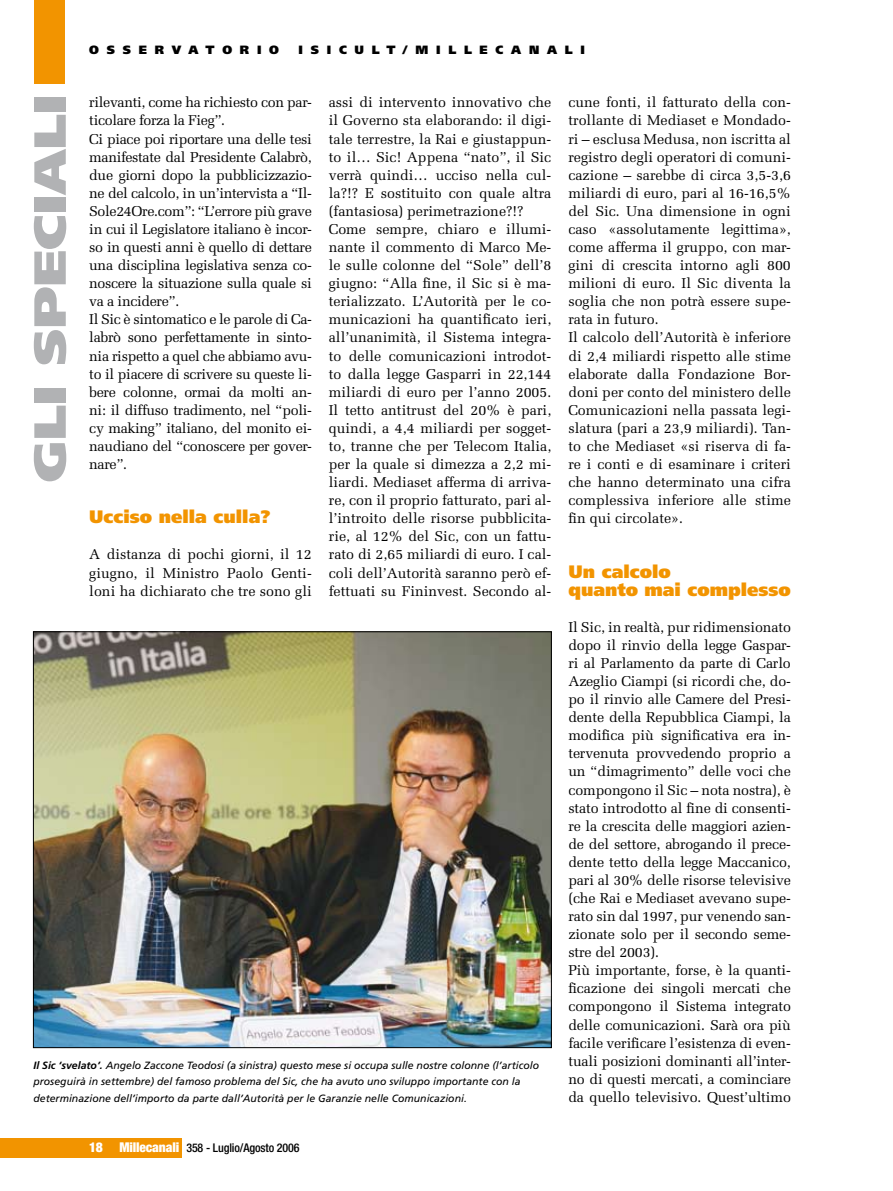
<style>
.page{position:relative;width:893px;height:1191px;background:#fff}
.page>*{position:absolute;margin:0;border:0;box-sizing:border-box;transform-origin:0 0}
.t1{font:900 45px "Frutiger";letter-spacing:-.005em;color:#b1b2b4;scale:1.2 1}
.t2{font:900 18px/18px "Frutiger";color:#f29400}
.t3{font:14.25px/18px "Melior";color:#000}
.t4{font:14.25px/18px "Melior";letter-spacing:-.025em;color:#000}
.t5{font:500 condensed 12px "Helvetica Neue LT Std";letter-spacing:-.01em;color:#000}
.t6{font:900 12px "Frutiger";letter-spacing:.645em;color:#000}
.t7{font:italic 10.5px/16.5px "Frutiger";color:#000}
.s1{font-weight:700}
.s2{font-weight:900;font-size:13.5px;color:#fff}
</style>
<div class="page">
<div style="left:34px;top:0;width:30px;height:84px;background:#f29400"></div>
<div style="left:0;top:1138px;width:182px;height:19px;background:#f29400"></div>
<img style="left:35px;top:633px;width:515px;height:413px">
<p class="t6" style="left:89px;top:43px;width:190px">Osservato rio</p>
<p class="t6" style="left:299px;top:43px;width:288px">IsICult/Millecanali</p>
<h1 class="t1" style="left:23px;top:482px;width:324px;rotate:-90deg">Gli speciali</h1>
<p class="t4" style="left:89px;top:94px;width:224px">rilevanti, come ha richiesto con par&shy;ticolare forza la Fieg”.<br>Ci piace poi riportare una delle tesi manifestate dal Presidente Calabrò, due giorni dopo la pubblicizzazio&shy;ne del calcolo, in un’intervista a “Il-Sole24Ore.com”: “L’errore più grave in cui il Legislatore italiano è incor&shy;so in questi anni è quello di dettare una disciplina legislativa senza co&shy;noscere la situazione sulla quale si va a incidere”.<br>Il Sic è sintomatico e le parole di Ca&shy;labrò sono perfettamente in sinto&shy;nia rispetto a quel che abbiamo avu&shy;to il piacere di scrivere su queste li&shy;bere colonne, ormai da molti an&shy;ni: il diffuso tradimento, nel “poli&shy;cy making” italiano, del monito ei&shy;naudiano del “conoscere per gover&shy;nare”.</p>
<p class="t2" style="left:89px;top:508px;width:183px">Ucciso nella culla?</p>
<p class="t3" style="left:89px;top:545px;width:224px;text-align:justify">A distanza di pochi giorni, il 12 giugno, il Ministro Paolo Genti&shy;loni ha dichiarato che tre sono gli</p>
<p class="t3" style="left:329px;top:94px;width:224px">assi di intervento innovativo che il Governo sta elaborando: il digi&shy;tale terrestre, la Rai e giustappun&shy;to il… Sic! Appena “nato”, il Sic verrà quindi… ucciso nella cul&shy;la?!? E sostituito con quale altra (fantasiosa) perimetrazione?!?<br>Come sempre, chiaro e illumi&shy;nante il commento di Marco Me&shy;le sulle colonne del “Sole” dell’8 giugno: “Alla fine, il Sic si è ma&shy;terializzato. L’Autorità per le co&shy;municazioni ha quantificato ieri, all’unanimità, il Sistema integra&shy;to delle comunicazioni introdot&shy;to dalla legge Gasparri in 22,144 miliardi di euro per l’anno 2005.<br>Il tetto antitrust del 20% è pari, quindi, a 4,4 miliardi per sogget&shy;to, tranne che per Telecom Italia, per la quale si dimezza a 2,2 mi&shy;liardi. Mediaset afferma di arriva&shy;re, con il proprio fatturato, pari al&shy;l’introito delle risorse pubblicita&shy;rie, al 12% del Sic, con un fattu&shy;rato di 2,65 miliardi di euro. I cal&shy;coli dell’Autorità saranno però ef&shy;fettuati su Fininvest. Secondo al-</p>
<p class="t3" style="left:568px;top:94px;width:224px">cune fonti, il fatturato della con&shy;trollante di Mediaset e Mondado&shy;ri – esclusa Medusa, non iscritta al registro degli operatori di comuni&shy;cazione – sarebbe di circa 3,5-3,6 miliardi di euro, pari al 16-16,5% del Sic. Una dimensione in ogni caso «assolutamente legittima», come afferma il gruppo, con mar&shy;gini di crescita intorno agli 800 milioni di euro. Il Sic diventa la soglia che non potrà essere supe&shy;rata in futuro.<br>Il calcolo dell’Autorità è inferiore di 2,4 miliardi rispetto alle stime elaborate dalla Fondazione Bor&shy;doni per conto del ministero delle<br>Comunicazioni nella passata legi&shy;slatura (pari a 23,9 miliardi). Tan&shy;to che Mediaset «si riserva di fa&shy;re i conti e di esaminare i criteri che hanno determinato una cifra complessiva inferiore alle stime fin qui circolate».</p>
<p class="t2" style="left:568px;top:562px;width:224px">Un calcolo<br>quanto mai complesso</p>
<p class="t3" style="left:568px;top:618px;width:224px">Il Sic, in realtà, pur ridimensionato dopo il rinvio della legge Gaspar&shy;ri al Parlamento da parte di Carlo Azeglio Ciampi (si ricordi che, do&shy;po il rinvio alle Camere del Presi&shy;dente della Repubblica Ciampi, la modifica più significativa era in&shy;tervenuta provvedendo proprio a un “dimagrimento” delle voci che compongono il Sic – nota nostra), è stato introdotto al fine di consenti&shy;re la crescita delle maggiori azien&shy;de del settore, abrogando il prece&shy;dente tetto della legge Maccanico, pari al 30% delle risorse televisive (che Rai e Mediaset avevano supe&shy;rato sin dal 1997, pur venendo san&shy;zionate solo per il secondo seme&shy;stre del 2003).<br>Più importante, forse, è la quanti&shy;ficazione dei singoli mercati che compongono il Sistema integrato delle comunicazioni. Sarà ora più facile verificare l’esistenza di even&shy;tuali posizioni dominanti all’inter&shy;no di questi mercati, a cominciare da quello televisivo. Quest’ultimo</p>
<p class="t7" style="left:33px;top:1057px;width:507px"><span class="s1">Il Sic ‘svelato’.</span> Angelo Zaccone Teodosi (a sinistra) questo mese si occupa sulle nostre colonne (l’articolo proseguirà in settembre) del famoso problema del Sic, che ha avuto uno sviluppo importante con la determinazione dell’importo da parte dall’Autorità per le Garanzie nelle Comunicazioni.</p>
<p class="t5" style="left:89px;top:1141px;width:212px"><span class="s2">18 Millecanali</span> 358 - Luglio/Agosto 2006</p>
</div>
